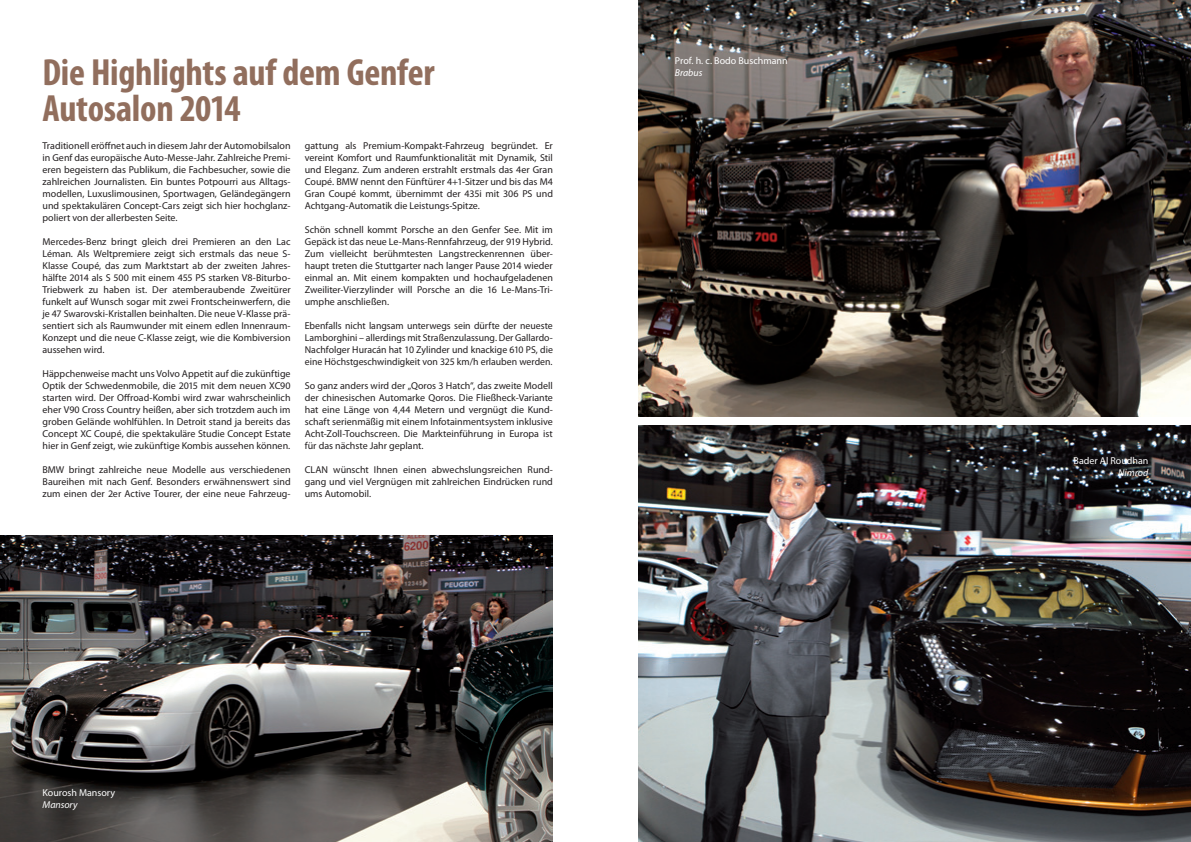
<style>
.page{position:relative;width:1191px;height:842px;background:#fff}
.page>*{position:absolute;margin:0;border:0;box-sizing:border-box;transform-origin:0 0}
.t1{font:700 condensed 38px/36px "Myriad Pro";letter-spacing:-.005em;color:#916e5d}
.t2{font:10px/12px "Myriad Pro";color:#231f20;text-align:justify}
.t3{font:10px "Myriad Pro";color:#fff}
.t4{font:italic 10px "Myriad Pro";color:#fff}
</style>
<div class="page">
<img style="left:0;top:536px;width:553px;height:306px">
<img style="left:638px;top:0;width:553px;height:417px">
<img style="left:638px;top:425px;width:553px;height:417px">
<h1 class="t1" style="left:43px;top:54px;width:394px">Die Highlights auf dem Genfer<br>Autosalon 2014</h1>
<p class="t2" style="left:43px;top:140px;width:250px">Traditionell eröffnet auch in diesem Jahr der Automobilsalon in Genf das europäische Auto-Messe-Jahr. Zahlreiche Premi&shy;eren begeistern das Publikum, die Fachbesucher, sowie die zahlreichen Journalisten. Ein buntes Potpourri aus Alltags&shy;modellen, Luxuslimousinen, Sportwagen, Geländegängern und spektakulären Concept-Cars zeigt sich hier hochglanz&shy;poliert von der allerbesten Seite.</p>
<p class="t2" style="left:43px;top:236px;width:250px">Mercedes-Benz bringt gleich drei Premieren an den Lac Léman. Als Weltpremiere zeigt sich erstmals das neue S-Klasse Coupé, das zum Marktstart ab der zweiten Jahres&shy;hälfte 2014 als S 500 mit einem 455 PS starken V8-Biturbo-Triebwerk zu haben ist. Der atemberaubende Zweitürer funkelt auf Wunsch sogar mit zwei Frontscheinwerfern, die je 47 Swarovski-Kristallen beinhalten. Die neue V-Klasse prä&shy;sentiert sich als Raumwunder mit einem edlen Innenraum-Konzept und die neue C-Klasse zeigt, wie die Kombiversion aussehen wird.</p>
<p class="t2" style="left:43px;top:368px;width:250px">Häppchenweise macht uns Volvo Appetit auf die zukünftige Optik der Schwedenmobile, die 2015 mit dem neuen XC90 starten wird. Der Offroad-Kombi wird zwar wahrscheinlich eher V90 Cross Country heißen, aber sich trotzdem auch im groben Gelände wohlfühlen. In Detroit stand ja bereits das Concept XC Coupé, die spektakuläre Studie Concept Estate hier in Genf zeigt, wie zukünftige Kombis aussehen können.</p>
<p class="t2" style="left:43px;top:464px;width:250px">BMW bringt zahlreiche neue Modelle aus verschiedenen Baureihen mit nach Genf. Besonders erwähnenswert sind zum einen der 2er Active Tourer, der eine neue Fahrzeug-</p>
<p class="t2" style="left:305px;top:140px;width:250px">gattung als Premium-Kompakt-Fahrzeug begründet. Er vereint Komfort und Raumfunktionalität mit Dynamik, Stil und Eleganz. Zum anderen erstrahlt erstmals das 4er Gran Coupé. BMW nennt den Fünftürer 4+1-Sitzer und bis das M4<br>Gran Coupé kommt, übernimmt der 435i mit 306 PS und Achtgang-Automatik die Leistungs-Spitze.</p>
<p class="t2" style="left:305px;top:224px;width:250px">Schön schnell kommt Porsche an den Genfer See. Mit im Gepäck ist das neue Le-Mans-Rennfahrzeug, der 919 Hybrid.<br>Zum vielleicht berühmtesten Langstreckenrennen über&shy;haupt treten die Stuttgarter nach langer Pause 2014 wieder einmal an. Mit einem kompakten und hochaufgeladenen Zweiliter-Vierzylinder will Porsche an die 16 Le-Mans-Tri&shy;umphe anschließen.</p>
<p class="t2" style="left:305px;top:320px;width:250px">Ebenfalls nicht langsam unterwegs sein dürfte der neueste Lamborghini – allerdings mit Straßenzulassung. Der Gallardo-Nachfolger Huracán hat 10 Zylinder und knackige 610 PS, die eine Höchstgeschwindigkeit von 325 km/h erlauben werden.</p>
<p class="t2" style="left:305px;top:380px;width:250px">So ganz anders wird der „Qoros 3 Hatch“, das zweite Modell der chinesischen Automarke Qoros. Die Fließheck-Variante hat eine Länge von 4,44 Metern und vergnügt die Kund&shy;schaft serienmäßig mit einem Infotainmentsystem inklusive Acht-Zoll-Touchscreen. Die Markteinführung in Europa ist für das nächste Jahr geplant.</p>
<p class="t2" style="left:305px;top:464px;width:250px">CLAN wünscht Ihnen einen abwechslungsreichen Rund&shy;gang und viel Vergnügen mit zahlreichen Eindrücken rund ums Automobil.</p>
<p class="t3" style="left:43px;top:786px;width:74px">Kourosh Mansory</p>
<p class="t4" style="left:43px;top:798px;width:36px">Mansory</p>
<p class="t3" style="left:675px;top:55px;width:114px">Prof. h. c. Bodo Buschmann</p>
<p class="t4" style="left:675px;top:67px;width:29px">Brabus</p>
<p class="t3" style="left:1073px;top:454px;width:76px">Bader Al Roudhan</p>
<p class="t4" style="left:1118px;top:466px;width:32px">Nimrod</p>
</div>
